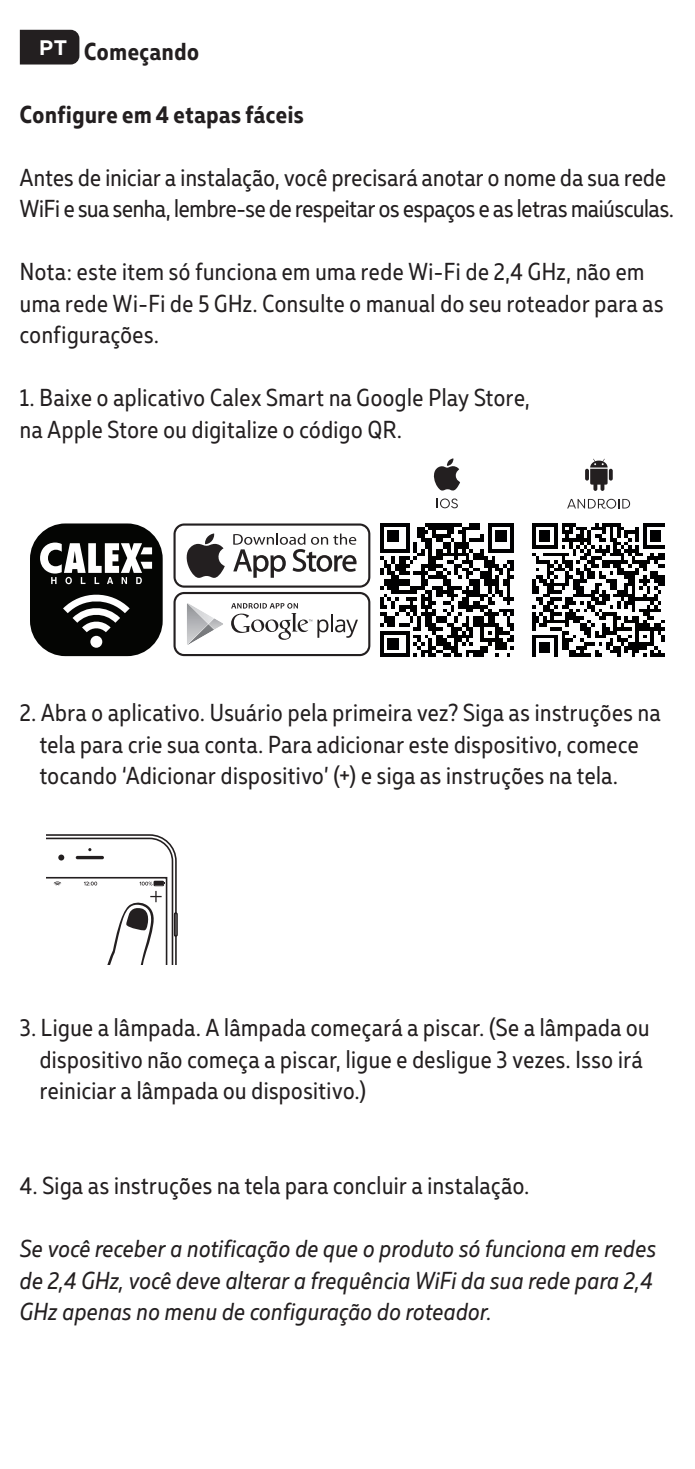
<style>
.page{position:relative;width:695px;height:1469px;background:#fff}
.page>*{position:absolute;margin:0;border:0;box-sizing:border-box;transform-origin:0 0}
.t1{font:24.5px/31.5px "Muller Narrow";letter-spacing:.02em;color:#231f20}
.t2{font:italic 24.5px/31.5px "Muller Narrow";letter-spacing:.02em;color:#231f20}
.t3{font:700 24.5px "Muller Narrow";letter-spacing:.025em;color:#231f20}
</style>
<div class="page">
<div style="left:20px;top:30px;width:59px;height:34px;background:#231f20"></div>
<svg style="left:47px;top:834px;width:131px;height:130px"></svg>
<svg style="left:173px;top:523px;width:197px;height:64px"></svg>
<div style="left:176px;top:525px;width:192px;height:60px;background:#fff;border-radius:9px"></div>
<svg style="left:186px;top:533px;width:39px;height:45px"></svg>
<svg style="left:233px;top:533px;width:123px;height:45px"></svg>
<svg style="left:173px;top:592px;width:197px;height:64px"></svg>
<div style="left:176px;top:594px;width:192px;height:60px;background:#fff;border-radius:9px"></div>
<svg style="left:187px;top:603px;width:36px;height:42px"></svg>
<svg style="left:231px;top:603px;width:127px;height:37px"></svg>
<img style="left:380px;top:523px;width:133px;height:133px">
<img style="left:532px;top:523px;width:133px;height:133px">
<svg style="left:433px;top:458px;width:27px;height:32px"></svg>
<svg style="left:440px;top:498px;width:10px;height:10px"></svg>
<div style="left:441px;top:499px;width:7px;height:8px;background:#fff;border-radius:50%"></div>
<svg style="left:451px;top:498px;width:7px;height:10px"></svg>
<svg style="left:585px;top:459px;width:27px;height:32px"></svg>
<svg style="left:567px;top:499px;width:38px;height:9px"></svg>
<svg style="left:606px;top:499px;width:10px;height:9px"></svg>
<div style="left:607px;top:500px;width:8px;height:7px;background:#fff;border-radius:50%"></div>
<svg style="left:618px;top:499px;width:12px;height:9px"></svg>
<div style="left:30px;top:523px;width:133px;height:133px;background:#040503;border-radius:35px"></div>
<svg style="left:40px;top:542px;width:112px;height:42px"></svg>
<svg style="left:63px;top:594px;width:67px;height:38px"></svg>
<div style="left:90px;top:636px;width:12px;height:11px;background:#fff;border-radius:50%"></div>
<p class="t3" style="left:39px;top:37px;width:161px"><sup>PT</sup> Começando</p>
<p class="t3" style="left:20px;top:100px;width:285px">Configure em 4 etapas fáceis</p>
<p class="t1" style="left:20px;top:161px;width:655px">Antes de iniciar a instalação, você precisará anotar o nome da sua rede<br>WiFi e sua senha, lembre-se de respeitar os espaços e as letras maiúsculas.</p>
<p class="t1" style="left:20px;top:255px;width:645px">Nota: este item só funciona em uma rede Wi-Fi de 2,4 GHz, não em uma rede Wi-Fi de 5 GHz. Consulte o manual do seu roteador para as configurações.</p>
<p class="t1" style="left:20px;top:381px;width:511px">1. Baixe o aplicativo Calex Smart na Google Play Store, na Apple Store ou digitalize o código QR.</p>
<p class="t1" style="left:40px;top:696px;width:622px;text-indent:-20px">2. Abra o aplicativo. Usuário pela primeira vez? Siga as instruções na tela para crie sua conta. Para adicionar este dispositivo, comece tocando ‘Adicionar dispositivo’ (+) e siga as instruções na tela.</p>
<p class="t1" style="left:40px;top:1012px;width:611px;text-indent:-20px">3. Ligue a lâmpada. A lâmpada começará a piscar. (Se a lâmpada ou dispositivo não começa a piscar, ligue e desligue 3 vezes. Isso irá reiniciar a lâmpada ou dispositivo.)</p>
<p class="t1" style="left:20px;top:1169px;width:511px">4. Siga as instruções na tela para concluir a instalação.</p>
<p class="t2" style="left:20px;top:1234px;width:637px">Se você receber a notificação de que o produto só funciona em redes de 2,4 GHz, você deve alterar a frequência WiFi da sua rede para 2,4<br>GHz apenas no menu de configuração do roteador.</p>
</div>
